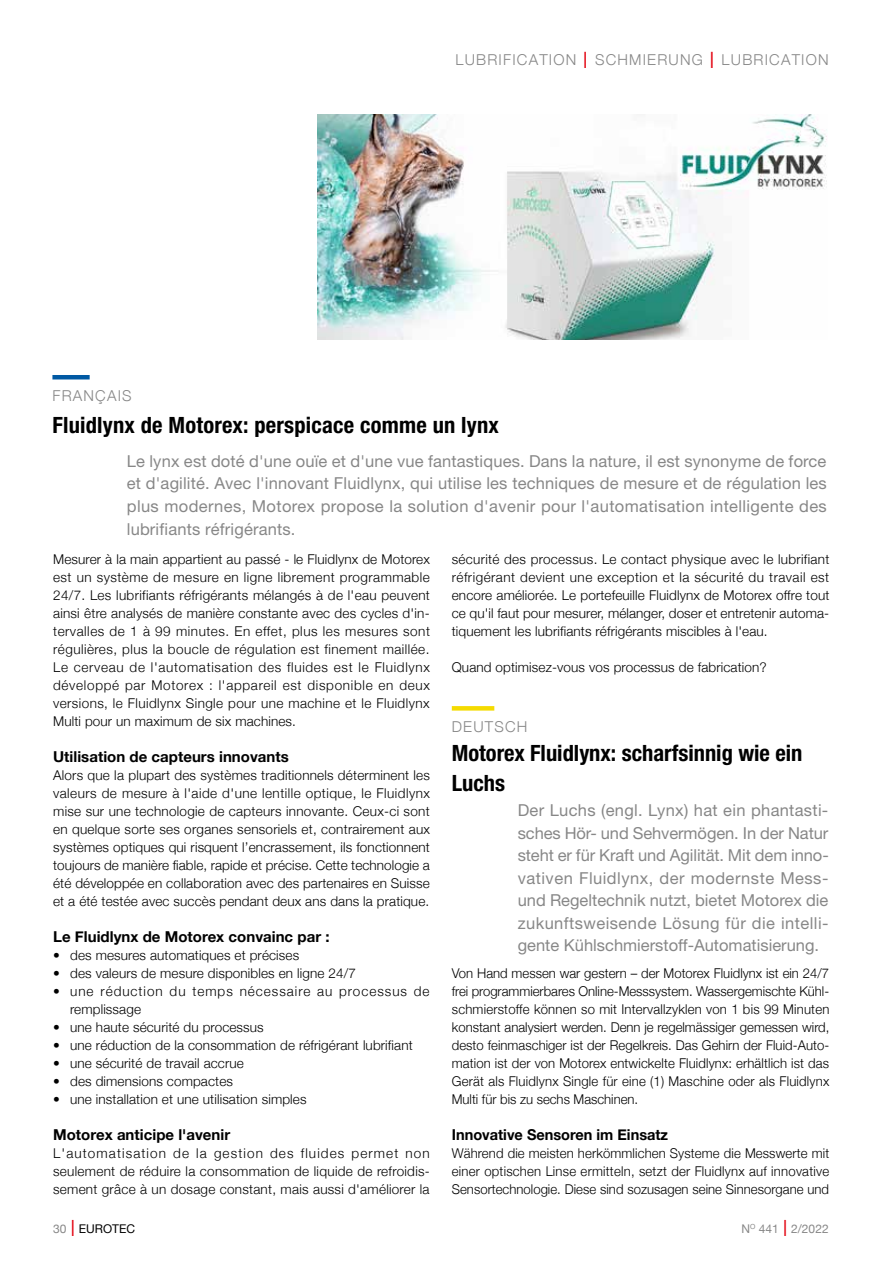
<style>
.page{position:relative;width:893px;height:1263px;background:#fff}
.page>*{position:absolute;margin:0;border:0;box-sizing:border-box;transform-origin:0 0}
.t1{font:700 condensed 22.5px/30px "Helvetica Neue";color:#000}
.t2{font:16.5px/22.5px "Helvetica Neue";letter-spacing:.01em;color:#878787;text-align:justify}
.t3{font:700 15px "Helvetica Neue";color:#000}
.t4{font:300 15px "Helvetica Neue";letter-spacing:.08em;color:#878787}
.t5{font:300 13.5px/18px "Helvetica Neue";letter-spacing:.01em;color:#000;text-align:justify}
.t6{font:300 13.5px/18px "Helvetica Neue";letter-spacing:.075em;color:#000}
.t7{font:12px "Helvetica Neue";color:#878787}
.t8{font:12px "Helvetica Neue";color:#000}
.s1{font-size:22.5px;color:#e30613}
.s2{color:#878787}
.s3{font-weight:300;font-stretch:condensed;font-size:22.5px;color:#e30613}
</style>
<div class="page">
<hr style="left:52px;top:375px;width:38px;height:4px;background:#0059a3">
<img style="left:317px;top:114px;width:510px;height:225px">
<div style="left:452px;top:706px;width:42px;height:5px;background:#f5db00"></div>
<p class="t4" style="left:455px;top:48px;width:375px">LUBRIFICATION <span class="s1">I</span> SCHMIERUNG <span class="s1">I</span> LUBRICATION</p>
<p class="t4" style="left:52px;top:383px;width:81px">FRANÇAIS</p>
<h1 class="t1" style="left:52px;top:410px;width:448px">Fluidlynx de Motorex: perspicace comme un lynx</h1>
<p class="t2" style="left:127px;top:450px;width:701px">Le lynx est doté d'une ouïe et d'une vue fantastiques. Dans la nature, il est synonyme de force et d'agilité. Avec l'innovant Fluidlynx, qui utilise les techniques de mesure et de régulation les plus modernes, Motorex propose la solution d'avenir pour l'automatisation intelligente des lubrifiants réfrigérants.</p>
<p class="t5" style="left:53px;top:549px;width:378px">Mesurer à la main appartient au passé - le Fluidlynx de Motorex est un système de mesure en ligne librement programmable 24/7. Les lubrifiants réfrigérants mélangés à de l'eau peuvent ainsi être analysés de manière constante avec des cycles d'in&shy;tervalles de 1 à 99 minutes. En effet, plus les mesures sont régulières, plus la boucle de régulation est finement maillée.<br>Le cerveau de l'automatisation des fluides est le Fluidlynx développé par Motorex : l'appareil est disponible en deux versions, le Fluidlynx Single pour une machine et le Fluidlynx Multi pour un maximum de six machines.</p>
<p class="t3" style="left:53px;top:745px;width:237px">Utilisation de capteurs innovants</p>
<p class="t5" style="left:53px;top:765px;width:378px">Alors que la plupart des systèmes traditionnels déterminent les valeurs de mesure à l'aide d'une lentille optique, le Fluidlynx mise sur une technologie de capteurs innovante. Ceux-ci sont en quelque sorte ses organes sensoriels et, contrairement aux systèmes optiques qui risquent l’encrassement, ils fonctionnent toujours de manière fiable, rapide et précise. Cette technologie a été développée en collaboration avec des partenaires en Suisse et a été testée avec succès pendant deux ans dans la pratique.</p>
<p class="t3" style="left:53px;top:925px;width:278px">Le Fluidlynx de Motorex convainc par :</p>
<p class="t5" style="left:53px;top:945px;width:248px">• des mesures automatiques et précises</p>
<p class="t5" style="left:53px;top:963px;width:304px">• des valeurs de mesure disponibles en ligne 24/7</p>
<p class="t6" style="left:70px;top:981px;width:361px;text-indent:-17px">• une réduction du temps nécessaire au processus de remplissage</p>
<p class="t5" style="left:53px;top:1017px;width:212px">• une haute sécurité du processus</p>
<p class="t5" style="left:53px;top:1035px;width:361px">• une réduction de la consommation de réfrigérant lubrifiant</p>
<p class="t5" style="left:53px;top:1053px;width:192px">• une sécurité de travail accrue</p>
<p class="t5" style="left:53px;top:1071px;width:181px">• des dimensions compactes</p>
<p class="t5" style="left:53px;top:1089px;width:255px">• une installation et une utilisation simples</p>
<p class="t3" style="left:53px;top:1123px;width:179px">Motorex anticipe l'avenir</p>
<p class="t5" style="left:53px;top:1143px;width:378px">L'automatisation de la gestion des fluides permet non seulement de réduire la consommation de liquide de refroidis&shy;sement grâce à un dosage constant, mais aussi d'améliorer la</p>
<p class="t5" style="left:452px;top:549px;width:379px">sécurité des processus. Le contact physique avec le lubrifiant réfrigérant devient une exception et la sécurité du travail est encore améliorée. Le portefeuille Fluidlynx de Motorex offre tout ce qu'il faut pour mesurer, mélanger, doser et entretenir automa&shy;tiquement les lubrifiants réfrigérants miscibles à l'eau.</p>
<p class="t5" style="left:452px;top:657px;width:316px">Quand optimisez-vous vos processus de fabrication?</p>
<p class="t4" style="left:452px;top:714px;width:77px">DEUTSCH</p>
<h1 class="t1" style="left:452px;top:738px;width:352px">Motorex Fluidlynx: scharfsinnig wie ein<br>Luchs</h1>
<p class="t2" style="left:518px;top:799px;width:313px">Der Luchs (engl. Lynx) hat ein phantasti&shy;sches Hör- und Sehvermögen. In der Natur steht er für Kraft und Agilität. Mit dem inno&shy;vativen Fluidlynx, der modernste Mess&shy;und Regeltechnik nutzt, bietet Motorex die zukunftsweisende Lösung für die intelli&shy;gente Kühlschmierstoff-Automatisierung.</p>
<p class="t5" style="left:452px;top:963px;width:379px">Von Hand messen war gestern – der Motorex Fluidlynx ist ein 24/7 frei programmierbares Online-Messsystem. Wassergemischte Kühl&shy;schmierstoffe können so mit Intervallzyklen von 1 bis 99 Minuten konstant analysiert werden. Denn je regelmässiger gemessen wird, desto feinmaschiger ist der Regelkreis. Das Gehirn der Fluid-Auto&shy;mation ist der von Motorex entwickelte Fluidlynx: erhältlich ist das Gerät als Fluidlynx Single für eine (1) Maschine oder als Fluidlynx Multi für bis zu sechs Maschinen.</p>
<p class="t3" style="left:452px;top:1123px;width:218px">Innovative Sensoren im Einsatz</p>
<p class="t5" style="left:452px;top:1143px;width:379px">Während die meisten herkömmlichen Systeme die Messwerte mit einer optischen Linse ermitteln, setzt der Fluidlynx auf innovative Sensortechnologie. Diese sind sozusagen seine Sinnesorgane und</p>
<p class="t8" style="left:53px;top:1220px;width:84px"><span class="s2">30</span> <span class="s3">I</span> EUROTEC</p>
<p class="t7" style="left:741px;top:1220px;width:89px">N<sup>O</sup> 441 <span class="s3">I</span> 2/2022</p>
</div>
